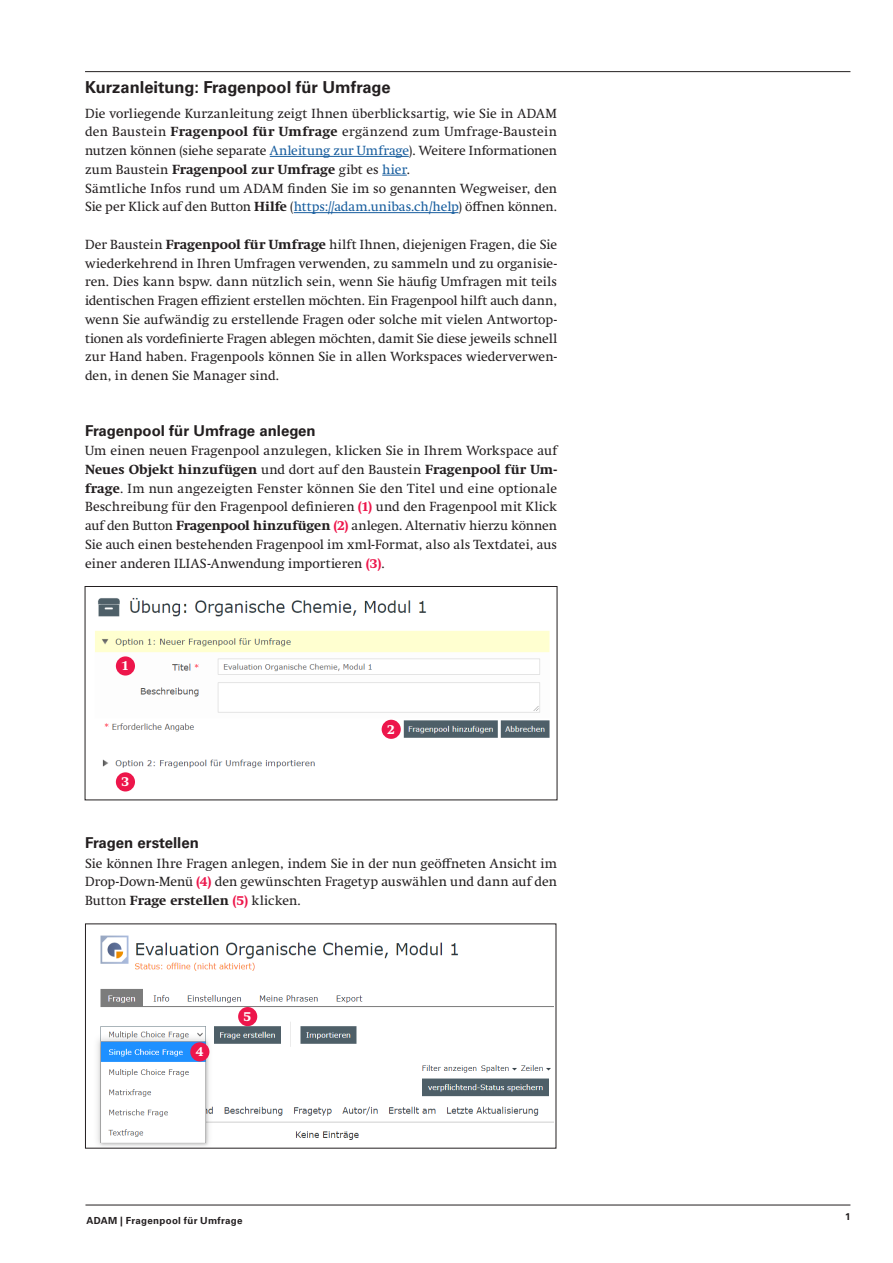
<style>
.page{position:relative;width:893px;height:1263px;background:#fff}
.page>*{position:absolute;margin:0;border:0;box-sizing:border-box;transform-origin:0 0}
.Überschrift_1__neues{font:700 16.5px "Univers LT Std";color:#231f20}
.Überschrift_1__Unive{font:700 15px "Univers LT Std";color:#231f20}
.Standard__Swift_Regu{font:13.5px/18.8px "Swift Neue LT Pro";letter-spacing:.005em;color:#231f20;text-align:justify}
.t1{font:700 13.5px "Swift Neue LT Pro";color:#fff}
.Fusszeile__Univers_B{font:700 9.75px "Univers LT Std";letter-spacing:.03em;color:#231f20}
.s1{font-weight:700}
.s2{color:#175d9e}
.s3{font-weight:700;color:#ed164b}
</style>
<div class="page">
<img style="left:97px;top:935px;width:457px;height:211px">
<hr style="left:85px;top:1205px;width:765px;height:1px;background:#231f20">
<hr style="left:85px;top:71px;width:765px;height:1px;background:#231f20">
<hr style="left:270px;top:156px;width:139px;height:1px;background:#175d9e">
<svg style="left:382px;top:175px;width:25px;height:1px"></svg>
<hr style="left:294px;top:212px;width:164px;height:1px;background:#175d9e">
<img style="left:95px;top:597px;width:455px;height:195px">
<div style="left:85px;top:586px;width:472px;height:214px;border:1px solid #231f20"></div>
<div style="left:116px;top:656px;width:19px;height:19px;background:#ed164b;border-radius:50%"></div>
<div style="left:382px;top:720px;width:19px;height:19px;background:#ed164b;border-radius:50%"></div>
<div style="left:116px;top:772px;width:19px;height:19px;background:#ed164b;border-radius:50%"></div>
<div style="left:190px;top:1042px;width:19px;height:19px;background:#ed164b;border-radius:50%"></div>
<div style="left:238px;top:1007px;width:19px;height:19px;background:#ed164b;border-radius:50%"></div>
<p class="Überschrift_1__neues" style="left:85px;top:78px;width:307px">Kurzanleitung: Fragenpool für Umfrage</p>
<p class="Standard__Swift_Regu" style="left:85px;top:104px;width:473px">Die vorliegende Kurzanleitung zeigt Ihnen überblicksartig, wie Sie in ADAM den Baustein <span class="s1">Fragenpool für Umfrage</span> ergänzend zum Umfrage-Baustein nutzen können (siehe separate <span class="s2">Anleitung zur Umfrage</span>). Weitere Informationen zum Baustein <span class="s1">Fragenpool zur Umfrage</span> gibt es <span class="s2">hier</span>.</p>
<p class="Standard__Swift_Regu" style="left:85px;top:179px;width:474px">Sämtliche Infos rund um ADAM finden Sie im so genannten Wegweiser, den<br>Sie per Klick auf den Button <span class="s1">Hilfe</span> (<span class="s2">https://adam.unibas.ch/help</span>) öffnen können.</p>
<p class="Standard__Swift_Regu" style="left:85px;top:235px;width:474px">Der Baustein <span class="s1">Fragenpool für Umfrage</span> hilft Ihnen, diejenigen Fragen, die Sie wiederkehrend in Ihren Umfragen verwenden, zu sammeln und zu organisie&shy;ren. Dies kann bspw. dann nützlich sein, wenn Sie häufig Umfragen mit teils identischen Fragen effizient erstellen möchten. Ein Fragenpool hilft auch dann, wenn Sie aufwändig zu erstellende Fragen oder solche mit vielen Antwortop&shy;tionen als vordefinierte Fragen ablegen möchten, damit Sie diese jeweils schnell zur Hand haben. Fragenpools können Sie in allen Workspaces wiederverwen&shy;den, in denen Sie Manager sind.</p>
<p class="Überschrift_1__Unive" style="left:85px;top:421px;width:232px">Fragenpool für Umfrage anlegen</p>
<p class="Standard__Swift_Regu" style="left:85px;top:441px;width:474px">Um einen neuen Fragenpool anzulegen, klicken Sie in Ihrem Workspace auf <span class="s1">Neues Objekt hinzufügen</span> und dort auf den Baustein <span class="s1">Fragenpool für Um&shy;frage</span>. Im nun angezeigten Fenster können Sie den Titel und eine optionale Beschreibung für den Fragenpool definieren <span class="s3">(1)</span> und den Fragenpool mit Klick auf den Button <span class="s1">Fragenpool hinzufügen</span> <span class="s3">(2)</span> anlegen. Alternativ hierzu können Sie auch einen bestehenden Fragenpool im xml-Format, also als Textdatei, aus einer anderen ILIAS-Anwendung importieren <span class="s3">(3)</span>.</p>
<p class="t1" style="left:122px;top:658px;width:8px">1</p>
<p class="t1" style="left:121px;top:774px;width:9px">3</p>
<p class="t1" style="left:387px;top:721px;width:9px">2</p>
<p class="Überschrift_1__Unive" style="left:85px;top:834px;width:115px">Fragen erstellen</p>
<p class="Standard__Swift_Regu" style="left:85px;top:854px;width:474px">Sie können Ihre Fragen anlegen, indem Sie in der nun geöffneten Ansicht im Drop-Down-Menü <span class="s3">(4)</span> den gewünschten Fragetyp auswählen und dann auf den Button <span class="s1">Frage erstellen</span> <span class="s3">(5)</span> klicken.</p>
<p class="t1" style="left:196px;top:1044px;width:9px">4</p>
<p class="t1" style="left:244px;top:1008px;width:9px">5</p>
<p class="Fusszeile__Univers_B" style="left:87px;top:1214px;width:158px">ADAM | Fragenpool für Umfrage</p>
<p class="Fusszeile__Univers_B" style="left:845px;top:1211px;width:7px">1</p>
</div>
